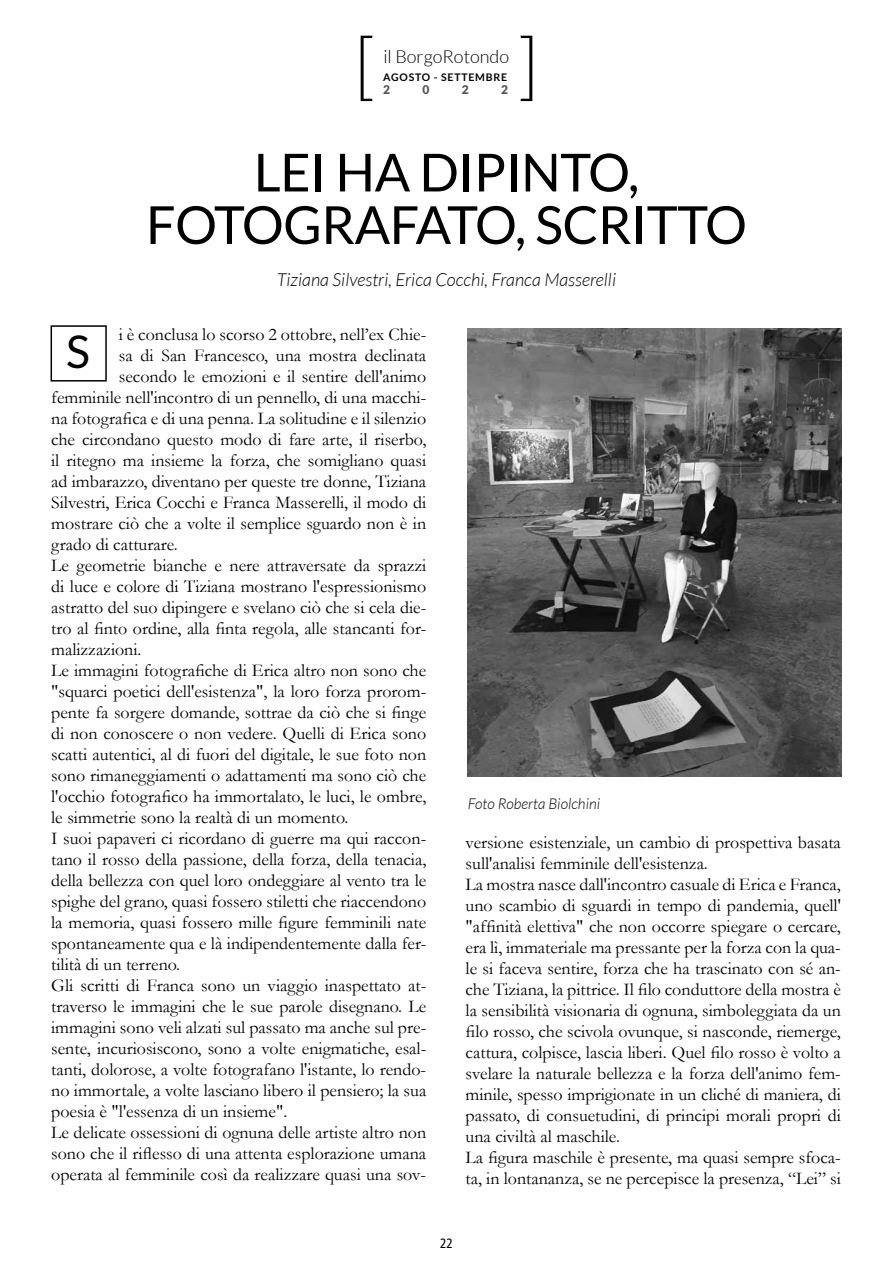
<style>
.page{position:relative;width:893px;height:1263px;background:#fff}
.page>*{position:absolute;margin:0;border:0;box-sizing:border-box;transform-origin:0 0}
.t1{font:300 73.5px "Lato";color:#000}
.t2{font:52.5px/52.5px "Lato";letter-spacing:-.01em;color:#000;text-align:center}
.t3{font:45px "Lato";color:#000}
.t4{font:18px/21px "Garamond";color:#000}
.t5{font:italic 300 18px "Lato";color:#000}
.t6{font:300 18px "Lato";color:#000}
.t7{font:italic 300 15px "Lato";color:#000}
.t8{font:condensed 13.5px "Frutiger";color:#000}
.t9{font:900 12px "Lato";color:#575756}
.t10{font:700 10.5px "Lato";letter-spacing:.075em;color:#000}
</style>
<div class="page">
<div style="left:51px;top:325px;width:56px;height:57px;border:2px solid #000"></div>
<img style="left:468px;top:329px;width:374px;height:447px">
<h1 class="t1" style="left:354px;top:26px;width:24px">[</h1>
<p class="t6" style="left:383px;top:47px;width:127px">il BorgoRotondo</p>
<p class="t10" style="left:383px;top:72px;width:125px">AGOSTO - SETTEMBRE</p>
<p class="t9" style="left:383px;top:83px;width:8px">2</p>
<p class="t9" style="left:422px;top:83px;width:8px">0</p>
<p class="t9" style="left:462px;top:83px;width:8px">2</p>
<p class="t9" style="left:501px;top:83px;width:8px">2</p>
<h2 class="t2" style="left:146px;top:146px;width:602px">LEI HA DIPINTO,<br>FOTOGRAFATO, SCRITTO</h2>
<p class="t5" style="left:277px;top:270px;width:341px">Tiziana Silvestri, Erica Cocchi, Franca Masserelli</p>
<p class="t4" style="left:119px;top:323px;width:309px">i è conclusa lo scorso 2 ottobre, nell’ex Chie-</p>
<p class="t4" style="left:119px;top:344px;width:309px">sa di San Francesco, una mostra declinata</p>
<p class="t4" style="left:119px;top:365px;width:309px">secondo le emozioni e il sentire dell'animo</p>
<p class="t4" style="left:51px;top:386px;width:377px">femminile nell'incontro di un pennello, di una macchi-</p>
<p class="t4" style="left:51px;top:407px;width:377px">na fotografica e di una penna. La solitudine e il silenzio</p>
<p class="t4" style="left:51px;top:428px;width:377px">che circondano questo modo di fare arte, il riserbo,</p>
<p class="t4" style="left:51px;top:449px;width:377px">il ritegno ma insieme la forza, che somigliano quasi</p>
<p class="t4" style="left:51px;top:470px;width:377px">ad imbarazzo, diventano per queste tre donne, Tiziana</p>
<p class="t4" style="left:51px;top:491px;width:377px">Silvestri, Erica Cocchi e Franca Masserelli, il modo di</p>
<p class="t4" style="left:51px;top:512px;width:377px">mostrare ciò che a volte il semplice sguardo non è in</p>
<p class="t4" style="left:51px;top:533px;width:128px">grado di catturare.</p>
<p class="t4" style="left:51px;top:554px;width:377px">Le geometrie bianche e nere attraversate da sprazzi</p>
<p class="t4" style="left:51px;top:575px;width:377px">di luce e colore di Tiziana mostrano l'espressionismo</p>
<p class="t4" style="left:51px;top:596px;width:377px">astratto del suo dipingere e svelano ciò che si cela die-</p>
<p class="t4" style="left:51px;top:617px;width:377px">tro al finto ordine, alla finta regola, alle stancanti for-</p>
<p class="t4" style="left:51px;top:638px;width:92px">malizzazioni.</p>
<p class="t4" style="left:51px;top:659px;width:377px">Le immagini fotografiche di Erica altro non sono che</p>
<p class="t4" style="left:51px;top:680px;width:377px">"squarci poetici dell'esistenza", la loro forza prorom-</p>
<p class="t4" style="left:51px;top:701px;width:377px">pente fa sorgere domande, sottrae da ciò che si finge</p>
<p class="t4" style="left:51px;top:722px;width:377px">di non conoscere o non vedere. Quelli di Erica sono</p>
<p class="t4" style="left:51px;top:743px;width:377px">scatti autentici, al di fuori del digitale, le sue foto non</p>
<p class="t4" style="left:51px;top:764px;width:377px">sono rimaneggiamenti o adattamenti ma sono ciò che</p>
<p class="t4" style="left:51px;top:785px;width:377px">l'occhio fotografico ha immortalato, le luci, le ombre,</p>
<p class="t4" style="left:51px;top:806px;width:299px">le simmetrie sono la realtà di un momento.</p>
<p class="t4" style="left:51px;top:827px;width:377px">I suoi papaveri ci ricordano di guerre ma qui raccon-</p>
<p class="t4" style="left:51px;top:848px;width:377px">tano il rosso della passione, della forza, della tenacia,</p>
<p class="t4" style="left:51px;top:869px;width:377px">della bellezza con quel loro ondeggiare al vento tra le</p>
<p class="t4" style="left:51px;top:890px;width:377px">spighe del grano, quasi fossero stiletti che riaccendono</p>
<p class="t4" style="left:51px;top:911px;width:377px">la memoria, quasi fossero mille figure femminili nate</p>
<p class="t4" style="left:51px;top:932px;width:377px">spontaneamente qua e là indipendentemente dalla fer-</p>
<p class="t4" style="left:51px;top:953px;width:130px">tilità di un terreno.</p>
<p class="t4" style="left:51px;top:974px;width:377px">Gli scritti di Franca sono un viaggio inaspettato at-</p>
<p class="t4" style="left:51px;top:995px;width:377px">traverso le immagini che le sue parole disegnano. Le</p>
<p class="t4" style="left:51px;top:1017px;width:377px">immagini sono veli alzati sul passato ma anche sul pre-</p>
<p class="t4" style="left:51px;top:1038px;width:377px">sente, incuriosiscono, sono a volte enigmatiche, esal-</p>
<p class="t4" style="left:51px;top:1059px;width:377px">tanti, dolorose, a volte fotografano l'istante, lo rendo-</p>
<p class="t4" style="left:51px;top:1080px;width:377px">no immortale, a volte lasciano libero il pensiero; la sua</p>
<p class="t4" style="left:51px;top:1101px;width:238px">poesia è "l'essenza di un insieme".</p>
<p class="t4" style="left:51px;top:1122px;width:377px">Le delicate ossessioni di ognuna delle artiste altro non</p>
<p class="t4" style="left:51px;top:1143px;width:377px">sono che il riflesso di una attenta esplorazione umana</p>
<p class="t4" style="left:51px;top:1164px;width:377px">operata al femminile così da realizzare quasi una sov-</p>
<h3 class="t3" style="left:66px;top:327px;width:25px">S</h3>
<p class="t7" style="left:468px;top:796px;width:134px">Foto Roberta Biolchini</p>
<p class="t4" style="left:466px;top:832px;width:377px">versione esistenziale, un cambio di prospettiva basata sull'analisi femminile dell'esistenza.<br>La mostra nasce dall'incontro casuale di Erica e Franca, uno scambio di sguardi in tempo di pandemia, quell' "affinità elettiva" che non occorre spiegare o cercare, era lì, immateriale ma pressante per la forza con la qua&shy;le si faceva sentire, forza che ha trascinato con sé an&shy;che Tiziana, la pittrice. Il filo conduttore della mostra è la sensibilità visionaria di ognuna, simboleggiata da un filo rosso, che scivola ovunque, si nasconde, riemerge, cattura, colpisce, lascia liberi. Quel filo rosso è volto a svelare la naturale bellezza e la forza dell'animo fem&shy;minile, spesso imprigionate in un cliché di maniera, di passato, di consuetudini, di principi morali propri di una civiltà al maschile.<br>La figura maschile è presente, ma quasi sempre sfoca&shy;ta, in lontananza, se ne percepisce la presenza, “Lei” si</p>
<p class="t8" style="left:440px;top:1236px;width:14px">22</p>
</div>
